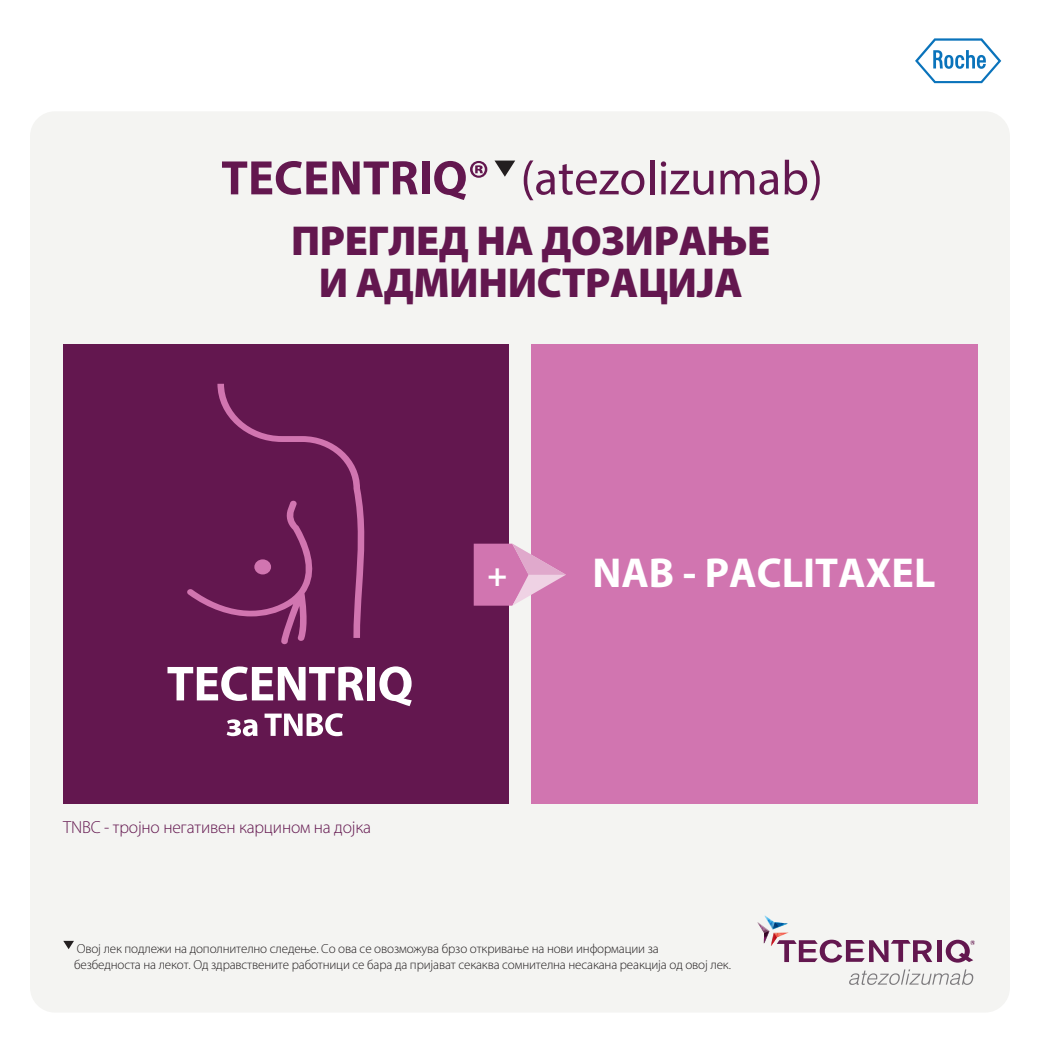
<style>
.page{position:relative;width:1040px;height:1041px;background:#fff}
.page>*{position:absolute;margin:0;border:0;box-sizing:border-box;transform-origin:0 0}
.t1{font:900 42px/42px "Myriad Pro";letter-spacing:-.01em;color:#63174f;text-align:center}
.t2{font:700 42px "Myriad Pro";color:#fff}
.t3{font:700 33.07px "Myriad Pro";color:#fff}
.t4{font:300 17.5px "Myriad Pro";letter-spacing:-.01em;color:#63174f}
.t5{font:300 13.12px/15.8px "Myriad Pro";letter-spacing:-.01em;color:#231f20}
</style>
<div class="page">
<div style="left:30px;top:111px;width:979px;height:901px;background:#f4f4f2;border-radius:25px"></div>
<svg style="left:222px;top:161px;width:195px;height:34px"></svg>
<div style="left:422px;top:161px;width:7px;height:33px;background:#63174f"></div>
<svg style="left:434px;top:161px;width:53px;height:39px"></svg>
<svg style="left:523px;top:160px;width:121px;height:40px"></svg>
<div style="left:649px;top:160px;width:5px;height:34px;background:#63174f"></div>
<svg style="left:660px;top:161px;width:53px;height:34px"></svg>
<svg style="left:720px;top:170px;width:58px;height:25px"></svg>
<svg style="left:784px;top:160px;width:35px;height:40px"></svg>
<svg style="left:495px;top:161px;width:20px;height:16px"></svg>
<div style="left:531px;top:345px;width:446px;height:459px;background:#d175b0"></div>
<div style="left:63px;top:345px;width:446px;height:459px;background:#63174f"></div>
<svg style="left:473px;top:543px;width:93px;height:62px"></svg>
<svg style="left:63px;top:941px;width:11px;height:8px"></svg>
<svg style="left:167px;top:666px;width:196px;height:35px"></svg>
<div style="left:367px;top:667px;width:8px;height:33px;background:#fff"></div>
<svg style="left:379px;top:666px;width:33px;height:40px"></svg>
<svg style="left:227px;top:719px;width:30px;height:17px"></svg>
<svg style="left:264px;top:713px;width:79px;height:23px"></svg>
<svg style="left:915px;top:38px;width:86px;height:45px"></svg>
<svg style="left:849px;top:969px;width:124px;height:16px"></svg>
<div style="left:936px;top:940px;width:5px;height:22px;background:#63174f"></div>
<svg style="left:757px;top:915px;width:175px;height:47px"></svg>
<svg style="left:945px;top:939px;width:29px;height:23px"></svg>
<svg style="left:187px;top:384px;width:178px;height:260px"></svg>
<div style="left:254px;top:559px;width:17px;height:15px;background:#d175b0;border-radius:50%"></div>
<h1 class="t1" style="left:291px;top:221px;width:481px">ПРЕГЛЕД НА ДОЗИРАЊЕ<br>И АДМИНИСТРАЦИЈА</h1>
<h3 class="t4" style="left:63px;top:817px;width:309px">TNBC - тројно негативен карцином на дојка</h3>
<h2 class="t3" style="left:487px;top:556px;width:21px">+</h2>
<h1 class="t2" style="left:592px;top:549px;width:344px">NAB - PACLITAXEL</h1>
<p class="t5" style="left:74px;top:941px;width:658px">Овој лек подлежи на дополнително следење. Со ова се овозможува брзо откривање на нови информации за<br>безбедноста на лекот. Од здравствените работници се бара да пријават секаква сомнителна несакана реакција од овој лек.</p>
</div>
